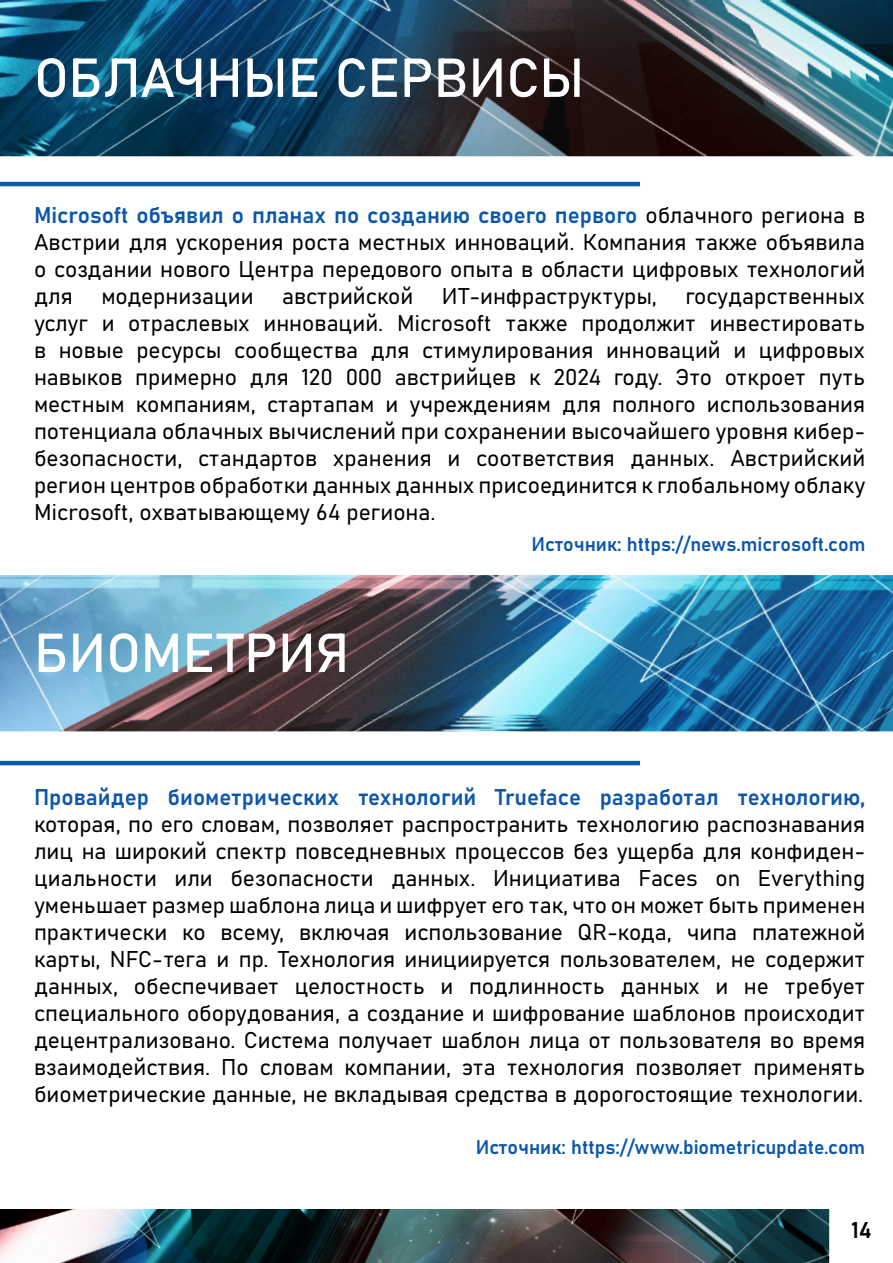
<style>
.page{position:relative;width:893px;height:1263px;background:#fff}
.page>*{position:absolute;margin:0;border:0;box-sizing:border-box;transform-origin:0 0}
.t1{font:54px "Bahnschrift";color:#fff}
.t2{font:22.5px/27px "Bahnschrift";color:#000;text-align:justify}
.t3{font:22.5px "Bahnschrift";color:#0d57ab}
.t4{font:19.5px "Bahnschrift";color:#0d57ab}
.s1{color:#0d57ab}
</style>
<div class="page">
<hr style="left:0;top:182px;width:640px;height:4px;background:#0d57ab">
<img style="left:0;top:1209px;width:829px;height:54px">
<img style="left:0;top:575px;width:893px;height:156px">
<hr style="left:0;top:761px;width:640px;height:4px;background:#0d57ab">
<img style="left:0;top:0;width:893px;height:156px">
<h1 class="t1" style="left:34px;top:37px;width:552px">ОБЛАЧНЫЕ СЕРВИСЫ</h1>
<p class="t2" style="left:34px;top:200px;width:833px"><span class="s1">Microsoft объявил о планах по созданию своего первого</span> облачного региона в Австрии для ускорения роста местных инноваций. Компания также объявила о создании нового Центра передового опыта в области цифровых технологий для</p>
<p class="t2" style="left:101px;top:281px;width:154px">модернизации</p>
<p class="t2" style="left:282px;top:281px;width:133px">австрийской</p>
<p class="t2" style="left:442px;top:281px;width:217px">ИТ-инфраструктуры,</p>
<p class="t2" style="left:34px;top:281px;width:833px;text-indent:651px">государственных услуг и отраслевых инноваций. Microsoft также продолжит инвестировать в новые ресурсы сообщества для стимулирования инноваций и цифровых навыков примерно для 120 000 австрийцев к 2024 году. Это откроет путь местным компаниям, стартапам и учреждениям для полного использования потенциала облачных вычислений при сохранении высочайшего уровня кибер&shy;безопасности, стандартов хранения и соответствия данных. Австрийский регион центров обработки данных данных присоединится к глобальному облаку Microsoft, охватывающему 64 региона.</p>
<p class="t4" style="left:531px;top:530px;width:335px">Источник: https://news.microsoft.com</p>
<h1 class="t1" style="left:34px;top:612px;width:317px">БИОМЕТРИЯ</h1>
<p class="t3" style="left:34px;top:780px;width:833px">Провайдер биометрических технологий Trueface разработал технологию,</p>
<p class="t2" style="left:34px;top:809px;width:833px">которая, по его словам, позволяет распространить технологию распознавания лиц на широкий спектр повседневных процессов без ущерба для конфиден&shy;циальности или безопасности данных. Инициатива Faces on Everything уменьшает размер шаблона лица и шифрует его так, что он может быть применен практически ко всему, включая использование QR-кода, чипа платежной карты, NFC-тега и пр. Технология инициируется пользователем, не содержит данных, обеспечивает целостность и подлинность данных и не требует специального оборудования, а создание и шифрование шаблонов происходит децентрализовано. Система получает шаблон лица от пользователя во время взаимодействия. По словам компании, эта технология позволяет применять биометрические данные, не вкладывая средства в дорогостоящие технологии.</p>
<p class="t4" style="left:476px;top:1132px;width:391px">Источник: https://www.biometricupdate.com</p>
<p class="t2" style="left:851px;top:1215px;width:22px">14</p>
</div>
